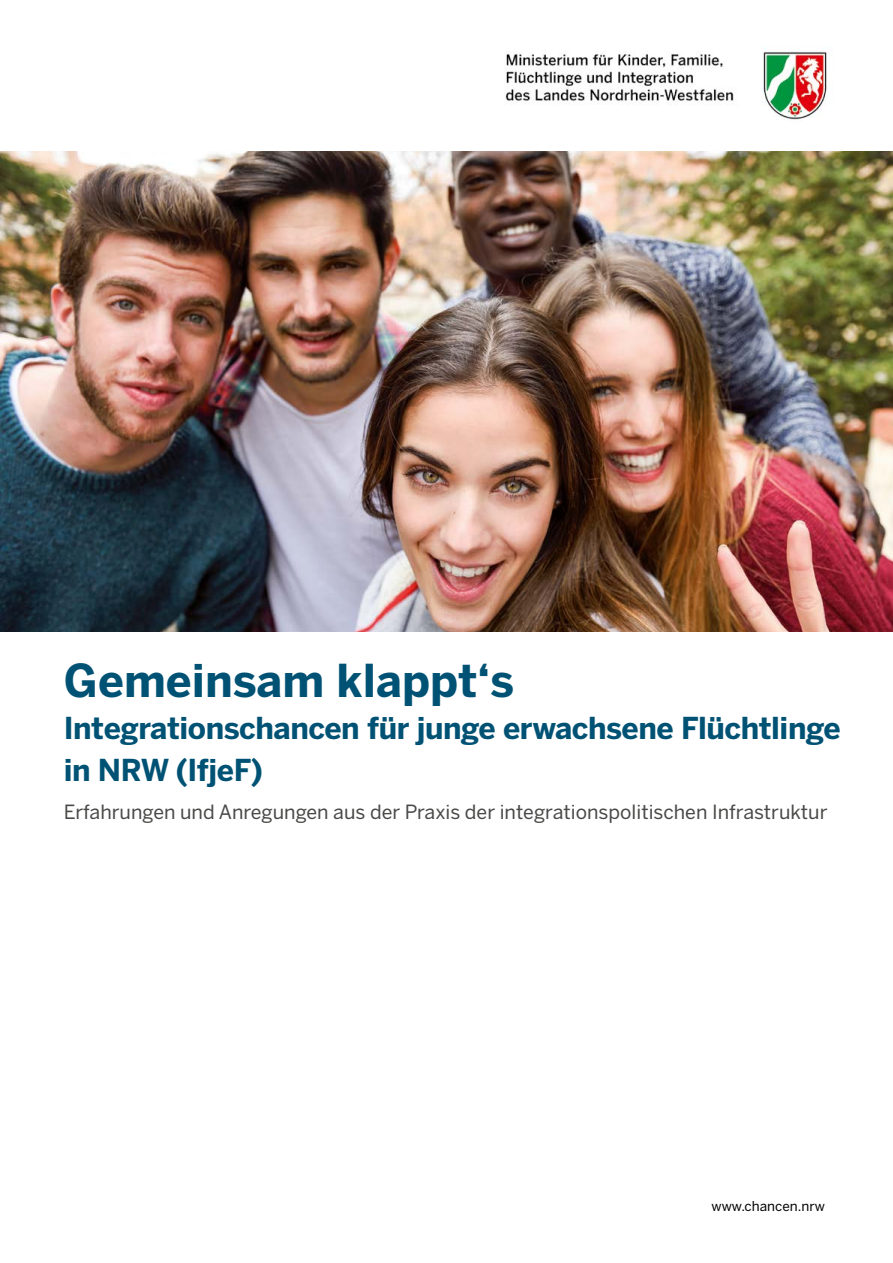
<style>
.page{position:relative;width:893px;height:1263px;background:#fff}
.page>*{position:absolute;margin:0;border:0;box-sizing:border-box;transform-origin:0 0}
.t1{font:700 45px "Benton Sans";color:#005274}
.t2{font:700 30px/42px "Benton Sans";letter-spacing:-.015em;color:#005274}
.t3{font:19.5px "Benton Sans";color:#494948}
.t4{font:13.5px "Benton Sans";color:#000}
</style>
<div class="page">
<img style="left:505px;top:51px;width:322px;height:69px">
<img style="left:0;top:151px;width:893px;height:480px">
<h1 class="t1" style="left:64px;top:653px;width:452px">Gemeinsam klappt‘s</h1>
<h2 class="t2" style="left:64px;top:706px;width:778px">Integrationschancen für junge erwachsene Flüchtlinge in NRW (IfjeF)</h2>
<p class="t3" style="left:64px;top:801px;width:765px">Erfahrungen und Anregungen aus der Praxis der integrationspolitischen Infrastruktur</p>
<p class="t4" style="left:712px;top:1198px;width:115px">www.chancen.nrw</p>
</div>
